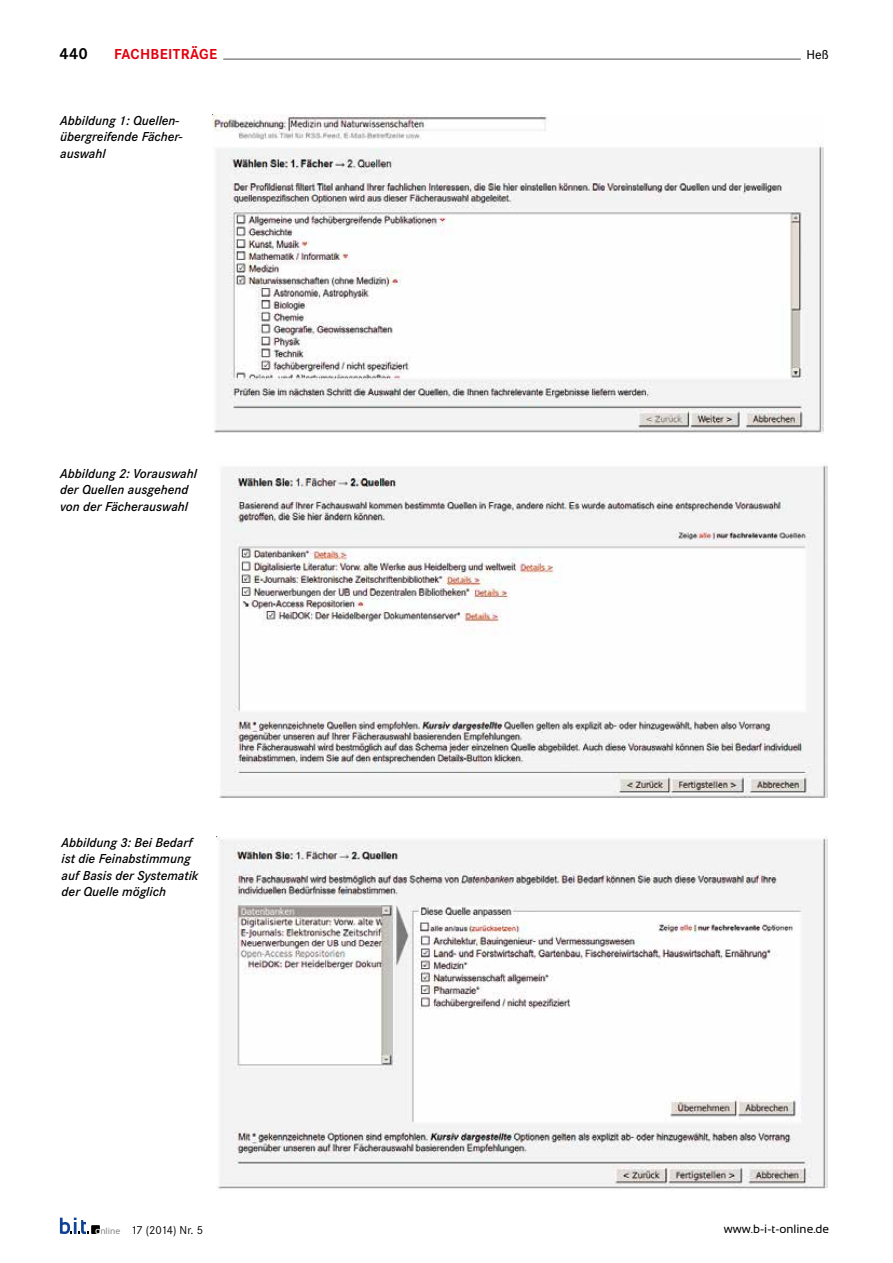
<style>
.page{position:relative;width:893px;height:1263px;background:#fff}
.page>*{position:absolute;margin:0;border:0;box-sizing:border-box;transform-origin:0 0}
.t1{font:700 16.5px "Corporate S";color:#000}
.t2{font:700 15px "Corporate S";letter-spacing:.025em;color:#e3000f}
.t3{font:italic 600 13.5px/16.5px "Corporate S";color:#000}
.t4{font:500 13.5px "Corporate S";color:#000}
.t5{font:12px "Sansation";color:#000}
.t6{font:12px "Corporate S";letter-spacing:-.055em;color:#000}
.s1{font-family:"Sansation";font-size:10.05px;color:#fff}
.s2{font-family:"Sansation";font-size:9px;color:#878786}
</style>
<div class="page">
<svg style="left:60px;top:1217px;width:40px;height:17px"></svg>
<hr style="left:223px;top:58px;width:578px;height:2px;background:#878786">
<img style="left:212px;top:115px;width:612px;height:319px">
<img style="left:219px;top:465px;width:609px;height:334px">
<img style="left:216px;top:836px;width:612px;height:355px">
<p class="t1" style="left:60px;top:44px;width:30px">440</p>
<p class="t2" style="left:114px;top:45px;width:105px">FACHBEITRÄGE</p>
<p class="t4" style="left:807px;top:47px;width:24px">Heß</p>
<p class="t3" style="left:60px;top:112px;width:124px">Abbildung 1: Quellen&shy;übergreifende Fächer&shy;auswahl</p>
<p class="t3" style="left:60px;top:465px;width:138px">Abbildung 2: Vorauswahl der Quellen ausgehend von der Fächerauswahl</p>
<p class="t3" style="left:62px;top:834px;width:138px">Abbildung 3: Bei Bedarf ist die Feinabstimmung auf Basis der Systematik der Quelle möglich</p>
<p class="t6" style="left:95px;top:1223px;width:110px"><span class="s1">o</span><span class="s2">nline</span> 17 (2014) Nr. 5</p>
<p class="t5" style="left:724px;top:1222px;width:107px">www.b-i-t-online.de</p>
</div>
